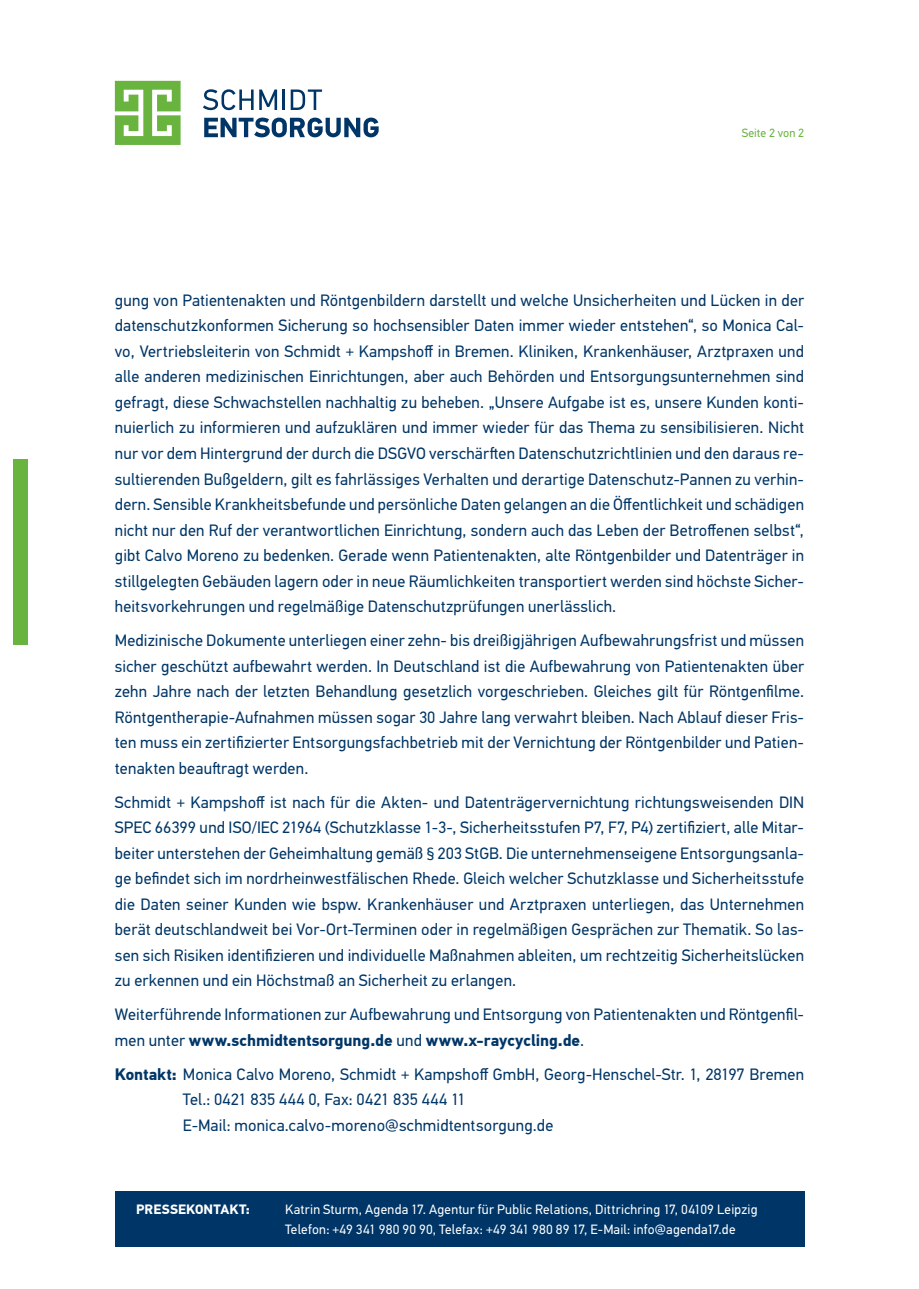
<style>
.page{position:relative;width:919px;height:1289px;background:#fff}
.page>*{position:absolute;margin:0;border:0;box-sizing:border-box;transform-origin:0 0}
.PM_Standard{font:16.5px/25.5px "PF Din Text Pro";letter-spacing:.01em;color:#003667;text-align:justify}
.t1{font:13.5px/19.6px "PF Din Text Pro";letter-spacing:.02em;color:#fff}
.t2{font:700 13.5px "PF Din Text Pro";letter-spacing:.015em;color:#fff}
.PM_Seitenzahl{font:12px "PF Din Text Pro";color:#69b33f}
.s1{font-weight:700}
</style>
<div class="page">
<div style="left:13px;top:459px;width:15px;height:185px;background:#69b33f"></div>
<div style="left:115px;top:1191px;width:689px;height:55px;background:#003667"></div>
<svg style="left:204px;top:118px;width:174px;height:19px"></svg>
<svg style="left:203px;top:89px;width:50px;height:21px"></svg>
<svg style="left:259px;top:89px;width:18px;height:21px"></svg>
<hr style="left:282px;top:89px;width:3px;height:21px;background:#003667">
<svg style="left:291px;top:89px;width:31px;height:21px"></svg>
<svg style="left:115px;top:81px;width:65px;height:64px"></svg>
<p class="PM_Seitenzahl" style="left:741px;top:126px;width:64px">Seite 2 von 2</p>
<p class="PM_Standard" style="left:115px;top:288px;width:690px">gung von Patientenakten und Röntgenbildern darstellt und welche Unsicherheiten und Lücken in der datenschutzkonformen Sicherung so hochsensibler Daten immer wieder entstehen“, so Monica Cal&shy;vo, Vertriebsleiterin von Schmidt + Kampshoff in Bremen. Kliniken, Krankenhäuser, Arztpraxen und alle anderen medizinischen Einrichtungen, aber auch Behörden und Entsorgungsunternehmen sind gefragt, diese Schwachstellen nachhaltig zu beheben. „Unsere Aufgabe ist es, unsere Kunden konti&shy;nuierlich zu informieren und aufzuklären und immer wieder für das Thema zu sensibilisieren. Nicht nur vor dem Hintergrund der durch die DSGVO verschärften Datenschutzrichtlinien und den daraus re&shy;sultierenden Bußgeldern, gilt es fahrlässiges Verhalten und derartige Datenschutz-Pannen zu verhin&shy;dern. Sensible Krankheitsbefunde und persönliche Daten gelangen an die Öffentlichkeit und schädigen nicht nur den Ruf der verantwortlichen Einrichtung, sondern auch das Leben der Betroffenen selbst“, gibt Calvo Moreno zu bedenken. Gerade wenn Patientenakten, alte Röntgenbilder und Datenträger in stillgelegten Gebäuden lagern oder in neue Räumlichkeiten transportiert werden sind höchste Sicher&shy;heitsvorkehrungen und regelmäßige Datenschutzprüfungen unerlässlich.</p>
<p class="PM_Standard" style="left:115px;top:628px;width:690px">Medizinische Dokumente unterliegen einer zehn- bis dreißigjährigen Aufbewahrungsfrist und müssen sicher geschützt aufbewahrt werden. In Deutschland ist die Aufbewahrung von Patientenakten über zehn Jahre nach der letzten Behandlung gesetzlich vorgeschrieben. Gleiches gilt für Röntgenfilme.<br>Röntgentherapie-Aufnahmen müssen sogar 30 Jahre lang verwahrt bleiben. Nach Ablauf dieser Fris&shy;ten muss ein zertifizierter Entsorgungsfachbetrieb mit der Vernichtung der Röntgenbilder und Patien&shy;tenakten beauftragt werden.</p>
<p class="PM_Standard" style="left:115px;top:789px;width:690px">Schmidt + Kampshoff ist nach für die Akten- und Datenträgervernichtung richtungsweisenden DIN SPEC 66399 und ISO/IEC 21964 (Schutzklasse 1-3-, Sicherheitsstufen P7, F7, P4) zertifiziert, alle Mitar&shy;beiter unterstehen der Geheimhaltung gemäß § 203 StGB. Die unternehmenseigene Entsorgungsanla&shy;ge befindet sich im nordrheinwestfälischen Rhede. Gleich welcher Schutzklasse und Sicherheitsstufe die Daten seiner Kunden wie bspw. Krankenhäuser und Arztpraxen unterliegen, das Unternehmen berät deutschlandweit bei Vor-Ort-Terminen oder in regelmäßigen Gesprächen zur Thematik. So las&shy;sen sich Risiken identifizieren und individuelle Maßnahmen ableiten, um rechtzeitig Sicherheitslücken zu erkennen und ein Höchstmaß an Sicherheit zu erlangen.</p>
<p class="PM_Standard" style="left:115px;top:1002px;width:690px">Weiterführende Informationen zur Aufbewahrung und Entsorgung von Patientenakten und Röntgenfil&shy;men unter <span class="s1">www.schmidtentsorgung.de</span> und <span class="s1">www.x-raycycling.de</span>.</p>
<p class="PM_Standard" style="left:183px;top:1061px;width:622px;text-indent:-68px"><span class="s1">Kontakt:</span> Monica Calvo Moreno, Schmidt + Kampshoff GmbH, Georg-Henschel-Str. 1, 28197 Bremen<br>Tel.: 0421 835 444 0, Fax: 0421 835 444 11</p>
<p class="PM_Standard" style="left:183px;top:1112px;width:372px">E-Mail: monica.calvo-moreno@schmidtentsorgung.de</p>
<p class="t2" style="left:136px;top:1201px;width:115px">PRESSEKONTAKT:</p>
<p class="t1" style="left:285px;top:1199px;width:474px">Katrin Sturm, Agenda 17. Agentur für Public Relations, Dittrichring 17, 04109 Leipzig<br>Telefon: +49 341 980 90 90, Telefax: +49 341 980 89 17, E-Mail: info@agenda17.de</p>
</div>
